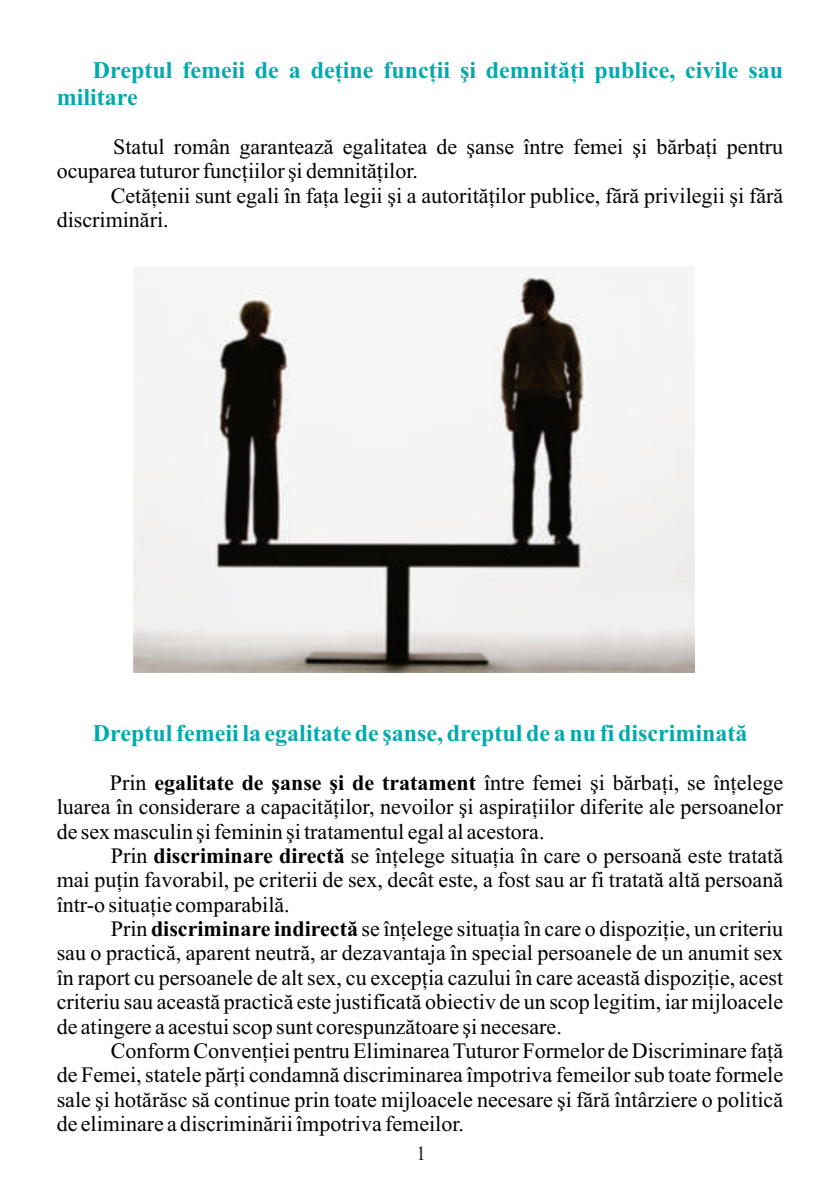
<style>
.page{position:relative;width:840px;height:1191px;background:#fff}
.page>*{position:absolute;margin:0;border:0;box-sizing:border-box;transform-origin:0 0}
.t1{font:700 24px/26.6px "Times New Roman";color:#00aaad}
.t2{font:22px/24.4px "Times New Roman";color:#000;text-align:justify}
.t3{font:20px "R Times New Roman Normal";color:#231f20}
.s1{font-weight:700}
</style>
<div class="page">
<img style="left:133px;top:267px;width:561px;height:405px">
<p class="t1" style="left:57px;top:59px;width:727px;text-indent:36px">Dreptul femeii de a deþine funcþii ºi demnitãþi publice, civile sau militare</p>
<p class="t2" style="left:57px;top:136px;width:727px;text-indent:56px">Statul român garanteazã egalitatea de ºanse între femei ºi bãrbaþi pentru ocuparea tuturor funcþiilor ºi demnitãþilor.</p>
<p class="t2" style="left:57px;top:185px;width:727px;text-indent:54px">Cetãþenii sunt egali în faþa legii ºi a autoritãþilor publice, fãrã privilegii ºi fãrã discriminãri.</p>
<p class="t1" style="left:93px;top:721px;width:656px">Dreptul femeii la egalitate de ºanse, dreptul de a nu fi discriminatã</p>
<p class="t2" style="left:57px;top:772px;width:727px;text-indent:53px">Prin <span class="s1">egalitate de ºanse ºi de tratament</span> între femei ºi bãrbaþi, se înþelege luarea în considerare a capacitãþilor, nevoilor ºi aspiraþiilor diferite ale persoanelor de sex masculin ºi feminin ºi tratamentul egal al acestora.</p>
<p class="t2" style="left:57px;top:845px;width:727px;text-indent:54px">Prin <span class="s1">discriminare directã</span> se înþelege situaþia în care o persoanã este tratatã mai puþin favorabil, pe criterii de sex, decât este, a fost sau ar fi tratatã altã persoanã într-o situaþie comparabilã.</p>
<p class="t2" style="left:57px;top:918px;width:727px;text-indent:54px">Prin <span class="s1">discriminare indirectã</span> se înþelege situaþia în care o dispoziþie, un criteriu sau o practicã, aparent neutrã, ar dezavantaja în special persoanele de un anumit sex în raport cu persoanele de alt sex, cu excepþia cazului în care aceastã dispoziþie, acest criteriu sau aceastã practicã este justificatã obiectiv de un scop legitim, iar mijloacele de atingere a acestui scop sunt corespunzãtoare ºi necesare.</p>
<p class="t2" style="left:57px;top:1040px;width:727px;text-indent:54px">Conform Convenþiei pentru Eliminarea Tuturor Formelor de Discriminare faþã de Femei, statele pãrþi condamnã discriminarea împotriva femeilor sub toate formele sale ºi hotãrãsc sã continue prin toate mijloacele necesare ºi fãrã întârziere o politicã de eliminare a discriminãrii împotriva femeilor.</p>
<p class="t3" style="left:416px;top:1145px;width:12px">1</p>
</div>
